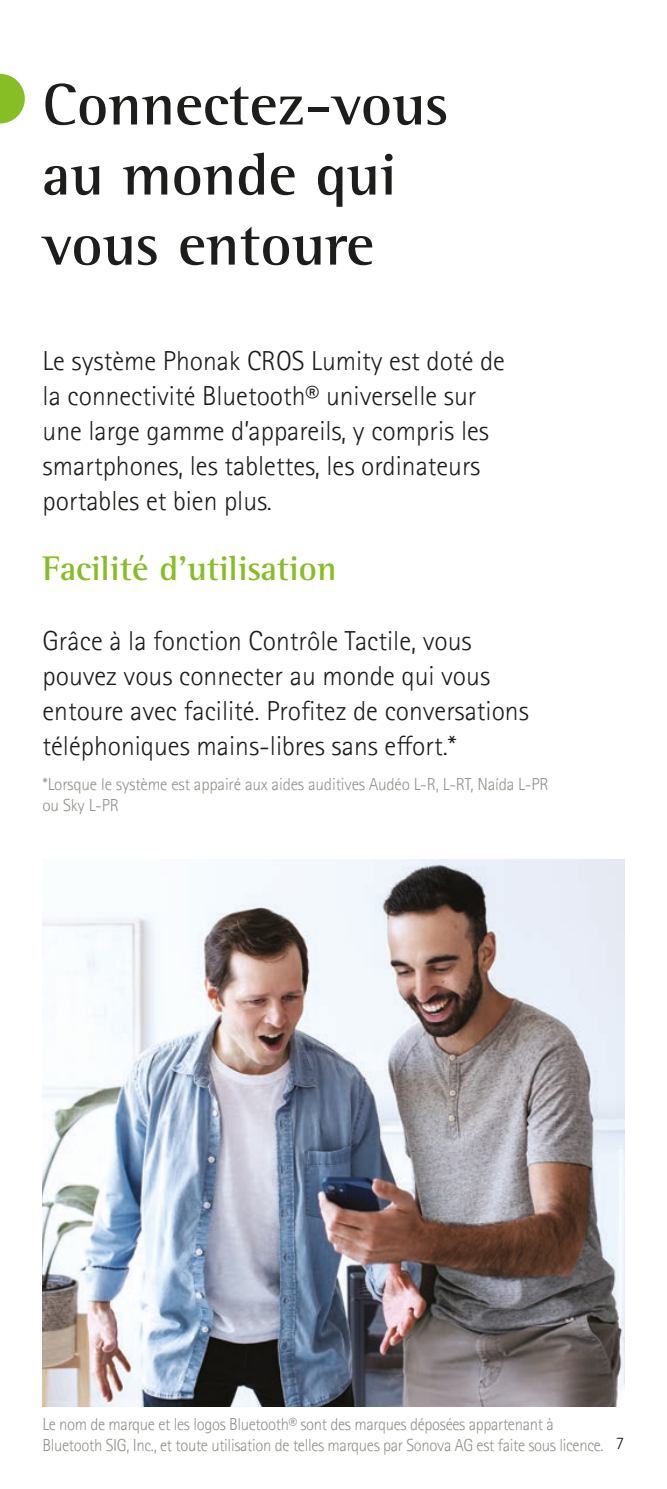
<style>
.page{position:relative;width:667px;height:1489px;background:#fff}
.page>*{position:absolute;margin:0;border:0;box-sizing:border-box;transform-origin:0 0}
.t1{font:700 60px/70px "Rotis Semifor Phonak";color:#1d1d1b}
.t2{font:700 35px "Rotis Semifor Phonak";color:#87bd25}
.t3{font:300 27.5px/35px "Rotis Sansfor Phonak";color:#1d1d1b}
.t4{font:300 17.5px/21px "Rotis Sansfor Phonak";letter-spacing:-.02em;color:#92918a;scale:.95 1}
.t5{font:300 17.5px/21px "Rotis Sansfor Phonak";letter-spacing:-.02em;color:#92918a}
.t6{font:300 17.5px "Rotis Sansfor Phonak";color:#1d1d1b}
</style>
<div class="page">
<svg style="left:0;top:74px;width:25px;height:49px"></svg>
<img style="left:43px;top:859px;width:581px;height:547px">
<h1 class="t1" style="left:43px;top:69px;width:407px">Connectez-vous au monde qui vous entoure</h1>
<p class="t3" style="left:43px;top:343px;width:463px">Le système Phonak CROS Lumity est doté de la connectivité Bluetooth® universelle sur une large gamme d’appareils, y compris les smartphones, les tablettes, les ordinateurs portables et bien plus.</p>
<p class="t2" style="left:43px;top:546px;width:295px">Facilité d’utilisation</p>
<p class="t3" style="left:43px;top:623px;width:487px">Grâce à la fonction Contrôle Tactile, vous pouvez vous connecter au monde qui vous entoure avec facilité. Profitez de conversations téléphoniques mains-libres sans effort.*</p>
<p class="t5" style="left:43px;top:774px;width:507px">*Lorsque le système est appairé aux aides auditives Audéo L-R, L-RT, Naída L-PR ou Sky L-PR</p>
<p class="t4" style="left:43px;top:1413px;width:591px">Le nom de marque et les logos Bluetooth® sont des marques déposées appartenant à<br>Bluetooth SIG, Inc., et toute utilisation de telles marques par Sonova AG est faite sous licence.</p>
<p class="t6" style="left:615px;top:1433px;width:10px">7</p>
</div>
